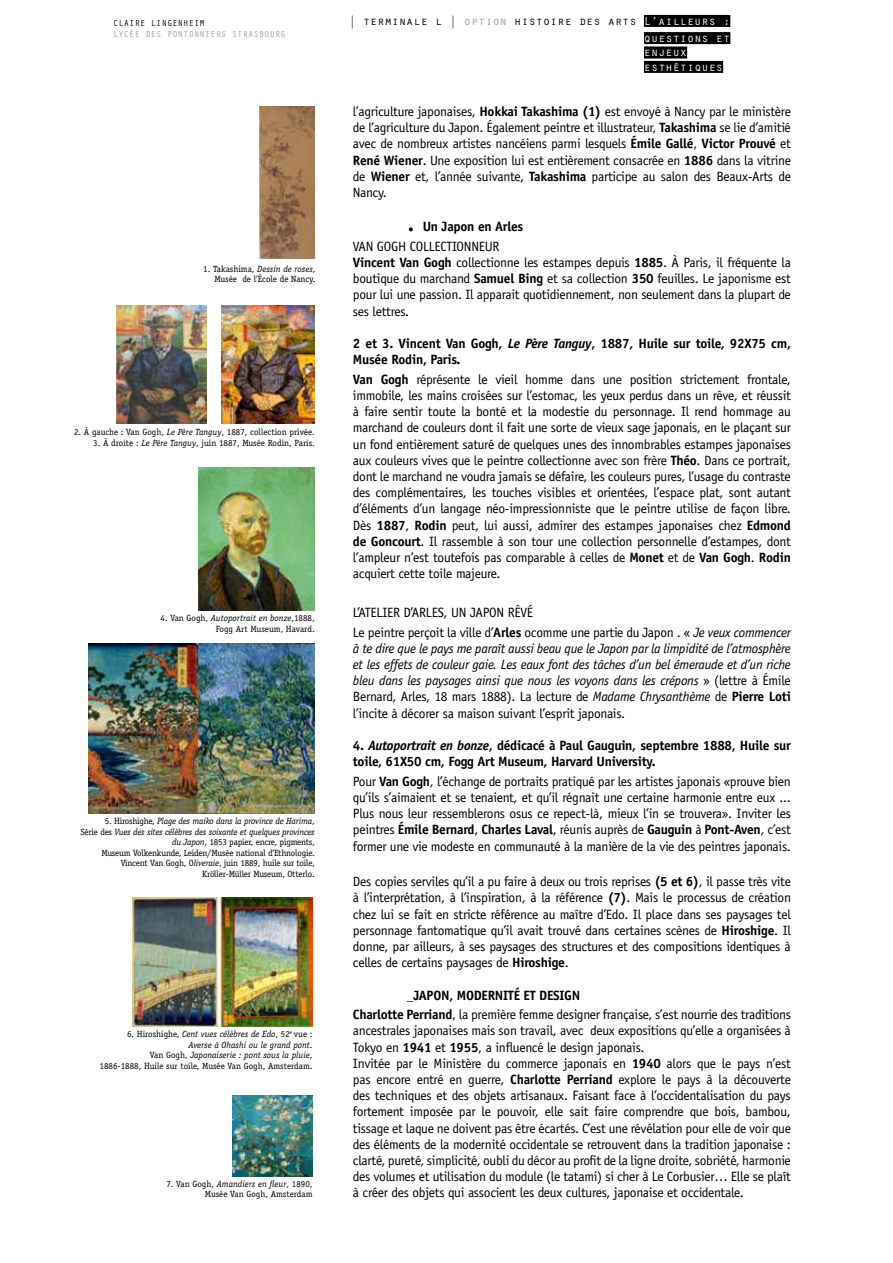
<style>
.page{position:relative;width:893px;height:1263px;background:#fff}
.page>*{position:absolute;margin:0;border:0;box-sizing:border-box;transform-origin:0 0}
.t1{font:13.5px/16.2px "Officina Sans Std";letter-spacing:-.02em;color:#000;text-align:justify}
.t2{font:italic 13.5px/16.2px "Officina Sans Std";letter-spacing:-.02em;color:#000;text-align:justify}
.t3{font:700 13.5px/16.2px "Officina Sans Std";letter-spacing:-.02em;color:#000}
.t4{font:12px/17.2px "Orator Std";color:#000;text-align:right}
.t5{font:12px/14.4px "Orator Std";color:#fff}
.t6{font:9px/10.5px "Officina Serif Std";color:#000;text-align:right}
.t7{font:9px/10.5px "Officina Serif Std";letter-spacing:-.02em;color:#000;text-align:right}
.t8{font:9px "Orator Std";color:#9c9e9f}
.t9{font:9px "Orator Std";color:#000}
.s1{font-style:italic}
.s2{color:#9c9e9f}
.s3{color:#fff}
.s4{font-weight:700}
.s5{font-size:28.5px}
.s6{font-style:normal}
.s7{font-weight:700;font-style:normal}
</style>
<div class="page">
<div style="left:644px;top:15px;width:86px;height:12px;background:#000"></div>
<div style="left:644px;top:32px;width:86px;height:12px;background:#000"></div>
<div style="left:644px;top:46px;width:43px;height:12px;background:#000"></div>
<div style="left:644px;top:61px;width:79px;height:12px;background:#000"></div>
<img style="left:259px;top:106px;width:56px;height:153px">
<img style="left:117px;top:306px;width:89px;height:117px">
<img style="left:222px;top:306px;width:92px;height:117px">
<img style="left:88px;top:643px;width:227px;height:170px">
<img style="left:199px;top:467px;width:116px;height:144px">
<img style="left:133px;top:898px;width:180px;height:129px">
<img style="left:233px;top:1095px;width:80px;height:82px">
<p class="t9" style="left:113px;top:17px;width:93px">CLAIRE LINGENHEIM</p>
<p class="t8" style="left:113px;top:28px;width:174px">LYCÉE DES PONTONNIERS STRASBOURG</p>
<p class="t6" style="left:203px;top:263px;width:114px">1. Takashima, <span class="s1">Dessin de roses</span>,<br>Musée de l’École de Nancy.</p>
<p class="t6" style="left:74px;top:427px;width:242px">2. À gauche : Van Gogh, <span class="s1">Le Père Tanguy</span>, 1887, collection privée.</p>
<p class="t6" style="left:93px;top:437px;width:223px">3. À droite : <span class="s1">Le Père Tanguy</span>, juin 1887, Musée Rodin, Paris.</p>
<p class="t6" style="left:161px;top:613px;width:156px">4. Van Gogh, <span class="s1">Autoportrait en bonze</span>,1888,<br>Fogg Art Museum, Havard.</p>
<p class="t7" style="left:80px;top:816px;width:236px">5. Hiroshighe, <span class="s1">Plage des maiko dans la province de Harima</span>,<br>Série des <span class="s1">Vues des sites célèbres des soixante et quelques provinces du Japon</span>, 1853 papier, encre, pigments,<br>Museum Volkenkunde, Leiden/Musée national d’Ethnologie.<br>Vincent Van Gogh, O<span class="s1">liveraie</span>, juin 1889, huile sur toile, Kröller-Müller Museum, Otterlo.</p>
<p class="t6" style="left:100px;top:1029px;width:214px">6. Hiroshighe, <span class="s1">Cent vues célèbres de Edo</span>, 52<sup>e</sup> vue :<br><span class="s1">Averse à Ohashi ou le grand pont</span>.<br>Van Gogh, <span class="s1">Japonaiserie : pont sous la pluie</span>,<br>1886-1888, Huile sur toile, Musée Van Gogh, Amsterdam.</p>
<p class="t6" style="left:166px;top:1178px;width:148px">7. Van Gogh, <span class="s1">Amandiers en fleur</span>, 1890,<br>Musée Van Gogh, Amsterdam</p>
<p class="t4" style="left:349px;top:11px;width:383px">| terminale l | <span class="s2">option</span> histoire des arts <span class="s3">L’ailleurs : questions et</span></p>
<p class="t5" style="left:644px;top:44px;width:81px">enjeux esthétiques</p>
<p class="t1" style="left:353px;top:103px;width:439px">l’agriculture japonaises, <span class="s4">Hokkai Takashima (1)</span> est envoyé à Nancy par le ministère de l’agriculture du Japon. Également peintre et illustrateur, <span class="s4">Takashima</span> se lie d’amitié avec de nombreux artistes nancéiens parmi lesquels <span class="s4">Émile Gallé</span>, <span class="s4">Victor Prouvé</span> et <span class="s4">René Wiener</span>. Une exposition lui est entièrement consacrée en <span class="s4">1886</span> dans la vitrine de <span class="s4">Wiener</span> et, l’année suivante, <span class="s4">Takashima</span> participe au salon des Beaux-Arts de Nancy.</p>
<p class="t1" style="left:353px;top:217px;width:172px;line-height:19.5px;text-indent:54px"><span class="s5">.</span> <span class="s4">Un Japon en Arles<br></span>VAN GOGH COLLECTIONNEUR</p>
<p class="t1" style="left:353px;top:254px;width:439px"><span class="s4">Vincent Van Gogh</span> collectionne les estampes depuis <span class="s4">1885</span>. À Paris, il fréquente la boutique du marchand <span class="s4">Samuel Bing</span> et sa collection <span class="s4">350</span> feuilles. Le japonisme est pour lui une passion. Il apparait quotidiennement, non seulement dans la plupart de ses lettres.</p>
<p class="t3" style="left:353px;top:335px;width:440px">2 et 3. Vincent Van Gogh, <span class="s1">Le Père Tanguy</span>, 1887, Huile sur toile, 92X75 cm,<br>Musée Rodin, Paris.</p>
<p class="t1" style="left:353px;top:371px;width:440px"><span class="s4">Van Gogh</span> réprésente le vieil homme dans une position strictement frontale, immobile, les mains croisées sur l’estomac, les yeux perdus dans un rêve, et réussit à faire sentir toute la bonté et la modestie du personnage. Il rend hommage au marchand de couleurs dont il fait une sorte de vieux sage japonais, en le plaçant sur un fond entièrement saturé de quelques unes des innombrables estampes japonaises aux couleurs vives que le peintre collectionne avec son frère <span class="s4">Théo</span>. Dans ce portrait, dont le marchand ne voudra jamais se défaire, les couleurs pures, l’usage du contraste des complémentaires, les touches visibles et orientées, l’espace plat, sont autant d’éléments d’un langage néo-impressionniste que le peintre utilise de façon libre.<br>Dès <span class="s4">1887</span>, <span class="s4">Rodin</span> peut, lui aussi, admirer des estampes japonaises chez <span class="s4">Edmond de Goncourt</span>. Il rassemble à son tour une collection personnelle d’estampes, dont l’ampleur n’est toutefois pas comparable à celles de <span class="s4">Monet</span> et de <span class="s4">Van Gogh</span>. <span class="s4">Rodin </span>acquiert cette toile majeure.</p>
<p class="t1" style="left:353px;top:603px;width:439px;line-height:19.5px">L’ATELIER D’ARLES, UN JAPON RÊVÉ<br>Le peintre perçoit la ville d’<span class="s4">Arles</span> ocomme une partie du Japon . « <span class="s1">Je veux commencer</span></p>
<p class="t2" style="left:353px;top:640px;width:439px">à te dire que le pays me paraît aussi beau que le Japon par la limpidité de l’atmosphère et les effets de couleur gaie. Les eaux font des tâches d’un bel émeraude et d’un riche bleu dans les paysages ainsi que nous les voyons dans les crépons <span class="s6">» (lettre à Émile Bernard, Arles, 18 mars 1888). La lecture de</span> Madame Chrysanthème <span class="s6">de</span> <span class="s7">Pierre Loti </span><span class="s6">l’incite à décorer sa maison suivant l’esprit japonais.</span></p>
<p class="t3" style="left:353px;top:737px;width:439px">4. <span class="s1">Autoportrait en bonze</span>, dédicacé à Paul Gauguin, septembre 1888, Huile sur toile, 61X50 cm, Fogg Art Museum, Harvard University.</p>
<p class="t1" style="left:353px;top:773px;width:439px">Pour <span class="s4">Van Gogh</span>, l’échange de portraits pratiqué par les artistes japonais «prouve bien qu’ils s’aimaient et se tenaient, et qu’il régnait une certaine harmonie entre eux ...<br>Plus nous leur ressemblerons osus ce repect-là, mieux l’in se trouvera». Inviter les peintres <span class="s4">Émile Bernard</span>, <span class="s4">Charles Laval</span>, réunis auprès de <span class="s4">Gauguin</span> à <span class="s4">Pont-Aven</span>, c’est former une vie modeste en communauté à la manière de la vie des peintres japonais.</p>
<p class="t1" style="left:353px;top:874px;width:440px">Des copies serviles qu’il a pu faire à deux ou trois reprises <span class="s4">(5 et 6)</span>, il passe très vite à l’interprétation, à l’inspiration, à la référence <span class="s4">(7)</span>. Mais le processus de création chez lui se fait en stricte référence au maître d’Edo. Il place dans ses paysages tel personnage fantomatique qu’il avait trouvé dans certaines scènes de <span class="s4">Hiroshige</span>. Il donne, par ailleurs, à ses paysages des structures et des compositions identiques à celles de certains paysages de <span class="s4">Hiroshige</span>.</p>
<p class="t1" style="left:353px;top:985px;width:439px;line-height:19.5px;text-indent:54px"><span class="s4">_JAPON, MODERNITÉ ET DESIGN<br>Charlotte Perriand</span>, la première femme designer française, s’est nourrie des traditions</p>
<p class="t1" style="left:353px;top:1023px;width:439px;text-align:left">ancestrales japonaises mais son travail, avec deux expositions qu’elle a organisées à Tokyo en <span class="s4">1941</span> et <span class="s4">1955</span>, a influencé le design japonais.<br>Invitée par le Ministère du commerce japonais en <span class="s4">1940</span> alors que le pays n’est pas encore entré en guerre, <span class="s4">Charlotte Perriand</span> explore le pays à la découverte des techniques et des objets artisanaux. Faisant face à l’occidentalisation du pays fortement imposée par le pouvoir, elle sait faire comprendre que bois, bambou, tissage et laque ne doivent pas être écartés. C’est une révélation pour elle de voir que des éléments de la modernité occidentale se retrouvent dans la tradition japonaise : clarté, pureté, simplicité, oubli du décor au profit de la ligne droite, sobriété, harmonie des volumes et utilisation du module (le tatami) si cher à Le Corbusier… Elle se plaît à créer des objets qui associent les deux cultures, japonaise et occidentale.</p>
</div>
